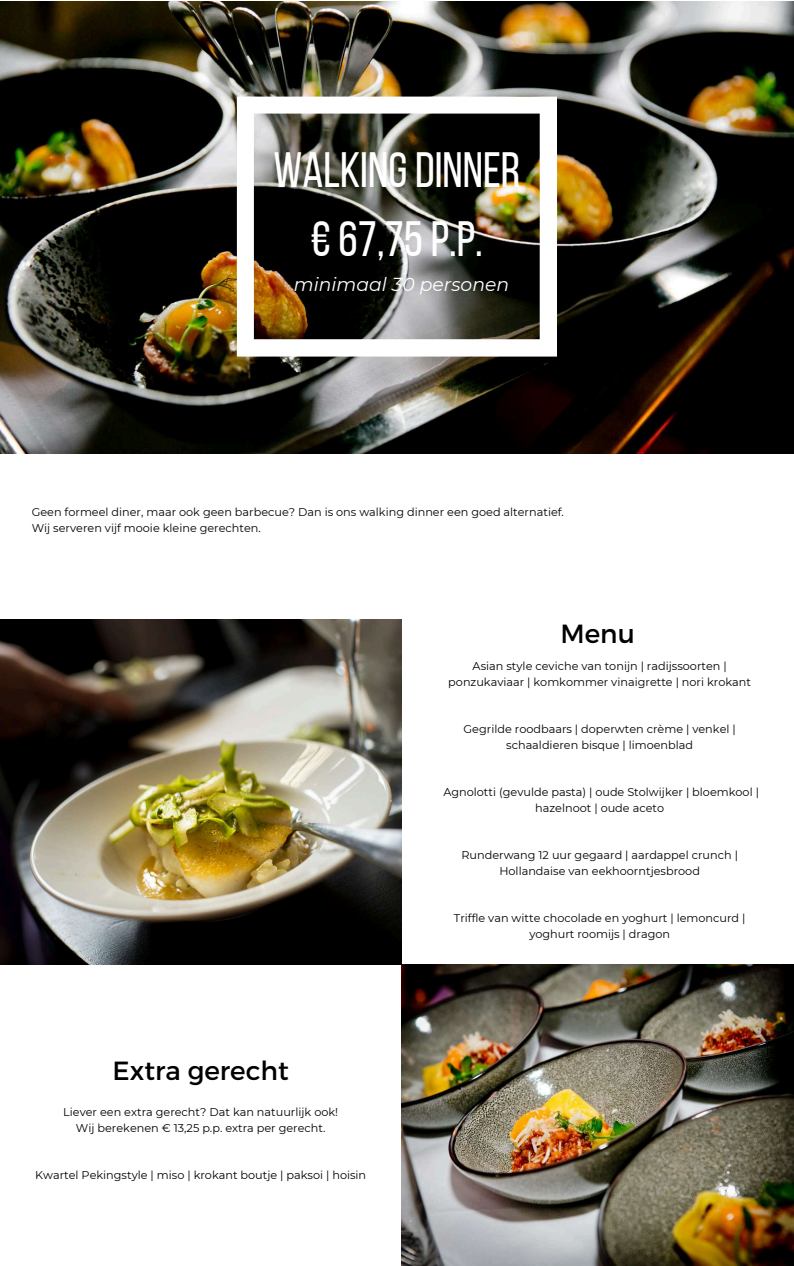
<style>
.page{position:relative;width:794px;height:1266px;background:#fff}
.page>*{position:absolute;margin:0;border:0;box-sizing:border-box;transform-origin:0 0}
.t1{font:49.5px/69.2px "Bebas Neue";color:#fff;text-align:center}
.t2{font:26.25px "Montserrat";color:#000}
.t3{font:italic 18.75px "Montserrat";color:#fff}
.t4{font:11.25px/15.8px "Montserrat";color:#000;text-align:center}
</style>
<div class="page">
<img style="left:0;top:1px;width:793px;height:452px">
<img style="left:237px;top:97px;width:319px;height:259px">
<img style="left:0;top:619px;width:401px;height:346px">
<img style="left:401px;top:964px;width:392px;height:302px">
<h1 class="t1" style="left:273px;top:140px;width:248px">WALKINGDINNER € 67,75 P.P.</h1>
<h3 class="t3" style="left:294px;top:273px;width:217px">minimaal 30 personen</h3>
<p class="t4" style="left:32px;top:504px;width:533px;text-align:left">Geen formeel diner, maar ook geen barbecue? Dan is ons walking dinner een goed alternatief.<br>Wij serveren vijf mooie kleine gerechten.</p>
<h2 class="t2" style="left:560px;top:616px;width:76px">Menu</h2>
<h2 class="t2" style="left:113px;top:1054px;width:177px">Extra gerecht</h2>
<p class="t4" style="left:63px;top:1104px;width:276px">Liever een extra gerecht? Dat kan natuurlijk ook!<br>Wij berekenen € 13,25 p.p. extra per gerecht.</p>
<p class="t4" style="left:35px;top:1167px;width:332px">Kwartel Pekingstyle | miso | krokant boutje | paksoi | hoisin</p>
<p class="t4" style="left:448px;top:658px;width:304px">Asian style ceviche van tonijn | radijssoorten | ponzukaviaar | komkommer vinaigrette | nori krokant</p>
<p class="t4" style="left:463px;top:721px;width:273px">Gegrilde roodbaars | doperwten crème | venkel | schaaldieren bisque | limoenblad</p>
<p class="t4" style="left:443px;top:784px;width:317px">Agnolotti (gevulde pasta) | oude Stolwijker | bloemkool | hazelnoot | oude aceto</p>
<p class="t4" style="left:461px;top:847px;width:278px">Runderwang 12 uur gegaard | aardappel crunch |<br>Hollandaise van eekhoorntjesbrood</p>
<p class="t4" style="left:453px;top:910px;width:293px">Triffle van witte chocolade en yoghurt | lemoncurd | yoghurt roomijs | dragon</p>
</div>
